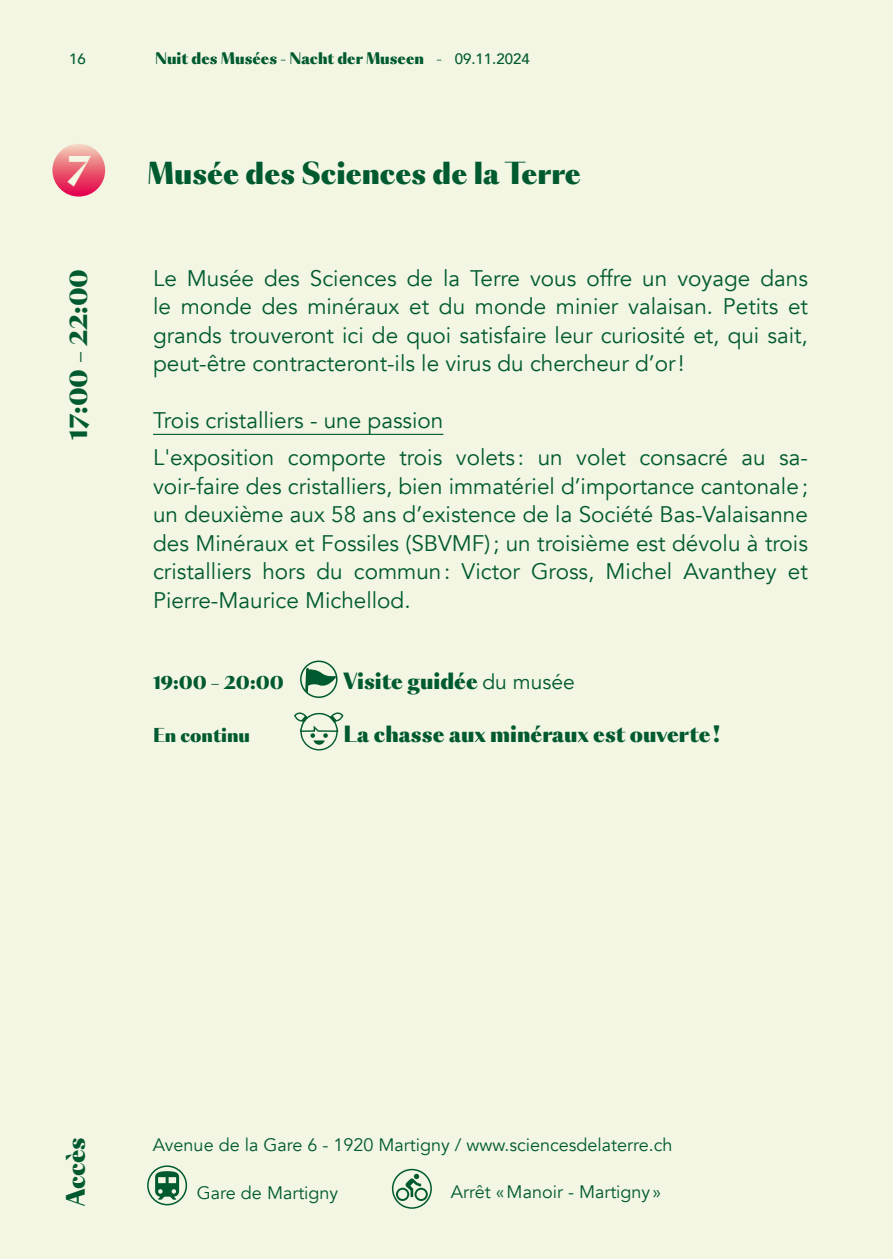
<style>
.page{position:relative;width:893px;height:1259px;background:#f2f6e2}
.page>*{position:absolute;margin:0;border:0;box-sizing:border-box;transform-origin:0 0}
.t1{font:900 37.5px "Sang Bleu OG Sans";color:#f2f6e2}
.t2{font:900 28.5px "Sang Bleu OG Sans";color:#005a30}
.t3{font:900 24px "Sang Bleu OG Sans";color:#005a30}
.t4{font:22.5px/28.5px "Avenir";color:#005a30;text-align:justify}
.t5{font:900 21px "Sang Bleu OG Sans";color:#005a30}
.t6{font:18px "Avenir";color:#005a30}
.t7{font:900 18px "Sang Bleu OG Sans";color:#005a30}
.t8{font:900 15px "Sang Bleu OG Sans";color:#005a30}
.t9{font:500 15px "Avenir";color:#005a30}
.s1{font-family:"Avenir";font-weight:500}
.s2{font-family:"Avenir";font-weight:400}
</style>
<div class="page">
<svg style="left:148px;top:1166px;width:38px;height:38px"></svg>
<svg style="left:155px;top:1171px;width:24px;height:28px"></svg>
<div style="left:147px;top:1165px;width:40px;height:40px;border:2px solid #005a30;border-radius:50%"></div>
<svg style="left:52px;top:144px;width:53px;height:53px;background:#ea6579"></svg>
<hr style="left:153px;top:434px;width:290px;height:1px;background:#005a30">
<svg style="left:301px;top:661px;width:36px;height:36px"></svg>
<svg style="left:305px;top:668px;width:31px;height:29px"></svg>
<div style="left:300px;top:660px;width:37px;height:38px;border:2px solid #005a30;border-radius:50%"></div>
<svg style="left:301px;top:714px;width:36px;height:36px"></svg>
<div style="left:300px;top:713px;width:38px;height:37px;border:1px solid #005a30;border-radius:50%"></div>
<svg style="left:294px;top:712px;width:50px;height:32px"></svg>
<svg style="left:393px;top:1169px;width:38px;height:39px"></svg>
<svg style="left:396px;top:1173px;width:32px;height:28px"></svg>
<div style="left:392px;top:1168px;width:40px;height:40px;border:2px solid #005a30;border-radius:50%"></div>
<p class="t9" style="left:69px;top:46px;width:18px">16</p>
<p class="t8" style="left:155px;top:48px;width:376px">Nuit des Musées - Nacht der Museen - <span class="s1">09.11.2024</span></p>
<h1 class="t1" style="left:67px;top:144px;width:26px">7</h1>
<p class="t2" style="left:147px;top:154px;width:435px">Musée des Sciences de la Terre</p>
<p class="t3" style="left:62px;top:439px;width:172px;rotate:-90deg">17:00 – 22:00</p>
<p class="t4" style="left:153px;top:264px;width:656px">Le Musée des Sciences de la Terre vous offre un voyage dans le monde des minéraux et du monde minier valaisan. Petits et grands trouveront ici de quoi satisfaire leur curiosité et, qui sait, peut-être contracteront-ils le virus du chercheur d’or!</p>
<p class="t4" style="left:153px;top:402px;width:656px;line-height:36.9px">Trois cristalliers - une passion<br>L'exposition comporte trois volets : un volet consacré au sa-</p>
<p class="t4" style="left:153px;top:472px;width:656px">voir-faire des cristalliers, bien immatériel d’importance cantonale; un deuxième aux 58 ans d’existence de la Société Bas-Valaisanne des Minéraux et Fossiles (SBVMF); un troisième est dévolu à trois cristalliers hors du commun: Victor Gross, Michel Avanthey et Pierre-Maurice Michellod.</p>
<p class="t7" style="left:153px;top:670px;width:132px">19:00 – 20:00</p>
<p class="t5" style="left:343px;top:667px;width:233px">Visite guidée <span class="s2">du musée</span></p>
<p class="t7" style="left:153px;top:722px;width:99px">En continu</p>
<p class="t5" style="left:343px;top:719px;width:378px">La chasse aux minéraux est ouverte !</p>
<p class="t3" style="left:60px;top:1206px;width:71px;rotate:-90deg">Accès</p>
<p class="t6" style="left:153px;top:1134px;width:521px">Avenue de la Gare 6 - 1920 Martigny / www.sciencesdelaterre.ch</p>
<p class="t6" style="left:451px;top:1181px;width:212px">Arrêt «Manoir - Martigny »</p>
<p class="t6" style="left:197px;top:1181px;width:143px">Gare de Martigny</p>
</div>
